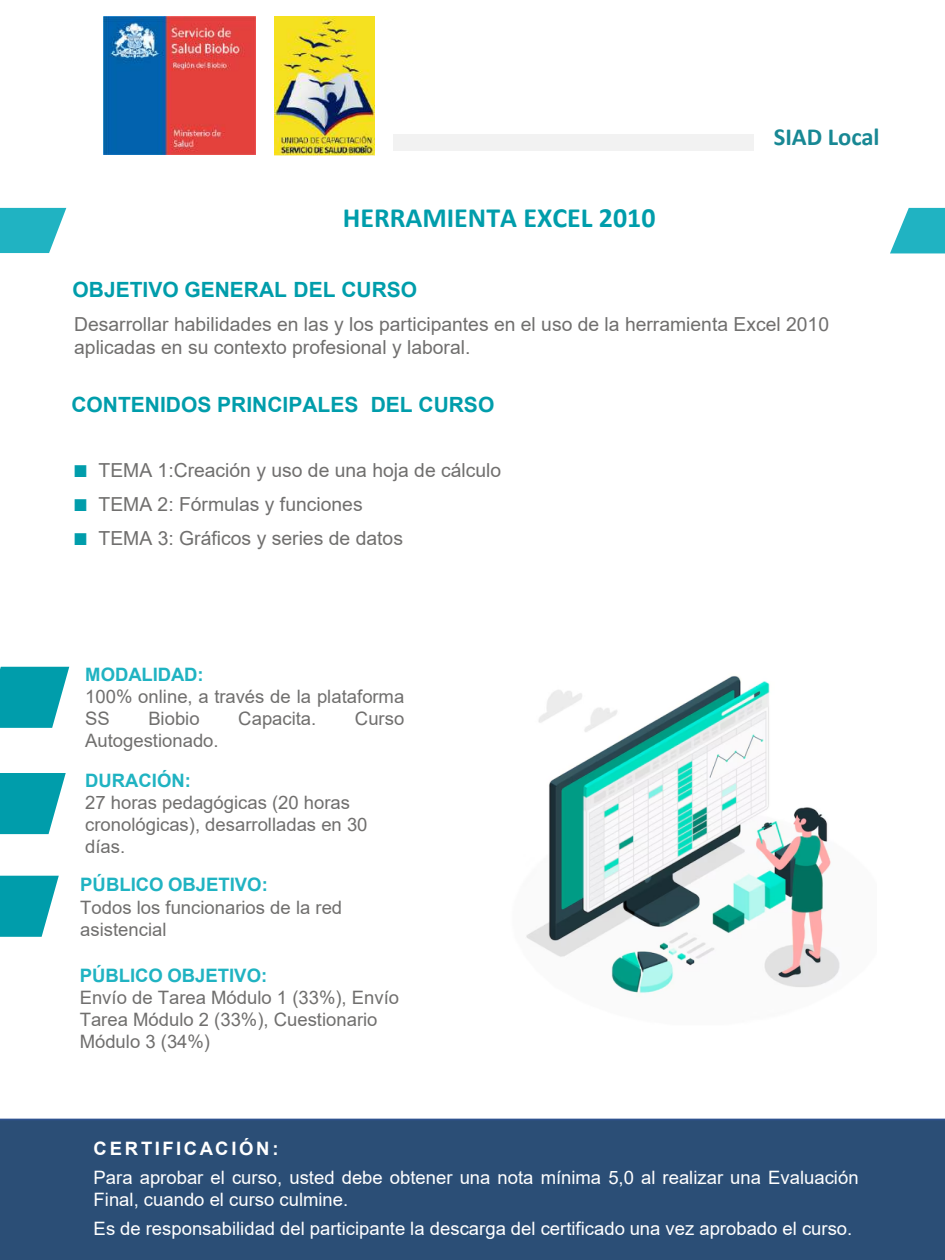
<style>
.page{position:relative;width:945px;height:1260px;background:#fff}
.page>*{position:absolute;margin:0;border:0;box-sizing:border-box;transform-origin:0 0}
.t1{font:700 28px "Calibri";color:#009dab}
.t2{font:700 24.5px "Calibri";color:#188894}
.t3{font:700 21px "Arial";color:#009dab}
.t4{font:19.43px "Arial";color:#706f6e}
.t5{font:19.25px/23.1px "Arial";color:#706f6e}
.t6{font:18.55px/22.1px "Arial";color:#706f6e}
.t7{font:18.55px/22.1px "Arial";color:#fff}
.t8{font:700 18.55px "Arial";color:#20b3c2}
.t9{font:700 18.55px "Arial";letter-spacing:.14em;color:#fff}
.s1{font-family:"Courier New";color:#009dab}
.s2{font-family:"Courier New";font-size:19.25px;color:#009dab}
</style>
<div class="page">
<div style="left:0;top:1118px;width:945px;height:142px;background:#2b4e76"></div>
<svg style="left:0;top:667px;width:69px;height:61px;background:#1fa9b5"></svg>
<svg style="left:0;top:773px;width:66px;height:61px;background:#22aab6"></svg>
<svg style="left:0;top:876px;width:59px;height:61px;background:#26abb7"></svg>
<svg style="left:0;top:208px;width:66px;height:45px;background:#3cbcc9"></svg>
<svg style="left:890px;top:208px;width:55px;height:45px"></svg>
<img style="left:104px;top:16px;width:152px;height:138px">
<img style="left:274px;top:16px;width:101px;height:140px">
<div style="left:393px;top:135px;width:361px;height:16px;background:#f2f2f2"></div>
<img style="left:526px;top:675px;width:314px;height:319px">
<h1 class="t1" style="left:343px;top:198px;width:314px">HERRAMIENTA EXCEL 2010</h1>
<h2 class="t2" style="left:774px;top:119px;width:107px">SIAD Local</h2>
<p class="t3" style="left:73px;top:275px;width:346px">OBJETIVO GENERAL DEL CURSO</p>
<p class="t5" style="left:74px;top:312px;width:756px">Desarrollar habilidades en las y los participantes en el uso de la herramienta Excel 2010 aplicadas en su contexto profesional y laboral.</p>
<p class="t3" style="left:71px;top:390px;width:424px">CONTENIDOS PRINCIPALES DEL CURSO</p>
<p class="t5" style="left:75px;top:459px;width:428px"><span class="s1">■</span> TEMA 1:Creación y uso de una hoja de cálculo</p>
<p class="t5" style="left:75px;top:493px;width:289px"><span class="s1">■</span> TEMA 2: Fórmulas y funciones</p>
<p class="t4" style="left:75px;top:524px;width:330px"><span class="s2">■</span> TEMA 3: Gráficos y series de datos</p>
<p class="t8" style="left:85px;top:661px;width:120px">MODALIDAD:</p>
<p class="t6" style="left:85px;top:685px;width:321px">100% online, a través de la plataforma<br>SS</p>
<p class="t6" style="left:148px;top:707px;width:53px">Biobio</p>
<p class="t6" style="left:238px;top:707px;width:80px">Capacita.</p>
<p class="t6" style="left:355px;top:707px;width:51px">Curso</p>
<p class="t6" style="left:85px;top:729px;width:135px">Autogestionado.</p>
<p class="t8" style="left:85px;top:767px;width:107px">DURACIÓN:</p>
<p class="t6" style="left:85px;top:791px;width:284px">27 horas pedagógicas (20 horas cronológicas), desarrolladas en 30 días.</p>
<p class="t8" style="left:80px;top:872px;width:189px">PÚBLICO OBJETIVO:</p>
<p class="t6" style="left:80px;top:896px;width:263px">Todos los funcionarios de la red asistencial</p>
<p class="t8" style="left:80px;top:963px;width:189px">PÚBLICO OBJETIVO:</p>
<p class="t6" style="left:80px;top:987px;width:321px">Envío de Tarea Módulo 1 (33%), Envío<br>Tarea Módulo 2 (33%), Cuestionario<br>Módulo 3 (34%)</p>
<p class="t9" style="left:94px;top:1135px;width:186px">C E R TIFICAC I ÓN :</p>
<p class="t7" style="left:94px;top:1166px;width:766px">Para aprobar el curso, usted debe obtener una nota mínima 5,0 al realizar una Evaluación<br>Final, cuando el curso culmine.</p>
<p class="t7" style="left:94px;top:1218px;width:760px">Es de responsabilidad del participante la descarga del certificado una vez aprobado el curso.</p>
</div>
